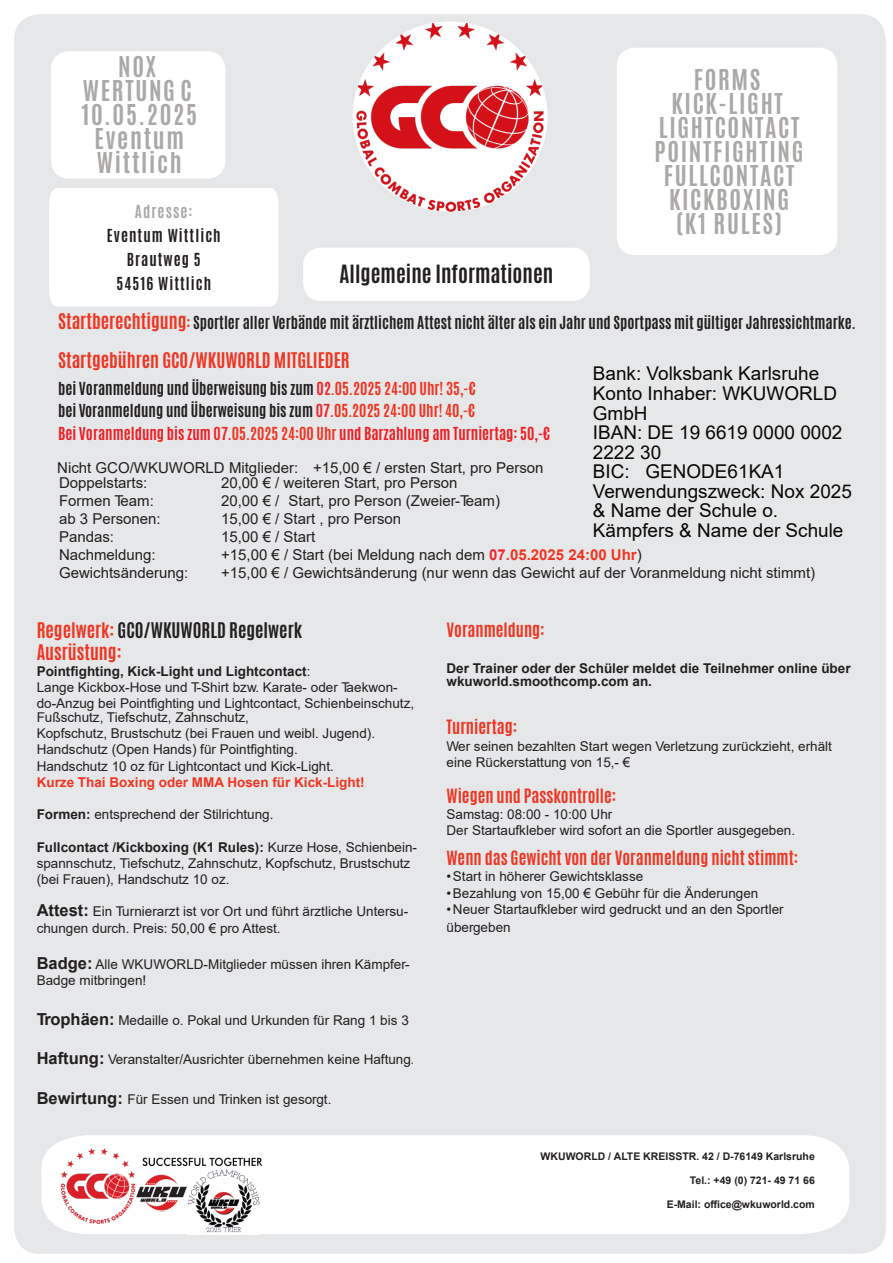
<style>
.page{position:relative;width:893px;height:1263px;background:#fff}
.page>*{position:absolute;margin:0;border:0;box-sizing:border-box;transform-origin:0 0}
.t1{font:700 24px/24px "Antonio";letter-spacing:.07em;color:#aba9a7;text-align:center}
.t2{font:700 21px "Antonio";color:#231f20}
.t3{font:18.9px/19.5px "Arial";color:#080704}
.t4{font:700 18px/21.6px "Antonio";color:#ef3522}
.t5{font:700 16.5px "Antonio";color:#ef3522}
.t6{font:15px "Arial";color:#231f20}
.t7{font:700 15px/22.5px "Antonio";color:#231f20}
.t8{font:700 15px/24px "Antonio";letter-spacing:.07em;color:#231f20;text-align:center}
.t9{font:700 15px "Antonio";letter-spacing:.07em;color:#aba9a7}
.t10{font:13.5px/16.2px "Arial";color:#231f20}
.t11{font:700 13.5px/13.5px "Arial";color:#231f20}
.t12{font:700 13.5px "Arial";color:#ef3522}
.t13{font:700 10.5px "Arial";color:#231f20}
.s1{font-size:18px;color:#ef3522}
.s2{color:#ef3522}
.s3{color:#ee272b}
.s4{color:#ee1e23}
.s5{color:#ee272a}
.s6{font-weight:700;color:#ee272b}
.s7{font-weight:700;color:#ef3522}
.s8{color:#231f20}
.s9{font-weight:700}
.s10{font-weight:700;font-size:16.5px}
.s11{font-family:"Arial Narrow"}
</style>
<div class="page">
<div style="left:14px;top:14px;width:872px;height:1240px;background:#e6e7e9;border-radius:26px"></div>
<img style="left:357px;top:22px;width:186px;height:190px">
<div style="left:41px;top:1135px;width:808px;height:99px;background:#fff"></div>
<img style="left:59px;top:1135px;width:204px;height:100px">
<div style="left:187px;top:1173px;width:80px;height:41px;background:#fff"></div>
<div style="left:51px;top:51px;width:174px;height:128px;background:#fff;border-radius:18px"></div>
<div style="left:617px;top:48px;width:220px;height:207px;background:#fff;border-radius:18px"></div>
<div style="left:49px;top:188px;width:229px;height:119px;background:#fff"></div>
<div style="left:303px;top:248px;width:287px;height:53px;background:#fff;border-radius:18px"></div>
<img style="left:188px;top:1169px;width:72px;height:65px">
<h1 class="t1" style="left:82px;top:55px;width:117px">NOX<br>WERTUNG C<br>10.05.2025<br>Eventum<br>Wittlich</h1>
<p class="t9" style="left:135px;top:201px;width:59px">Adresse:</p>
<p class="t8" style="left:107px;top:223px;width:115px">Eventum Wittlich<br>Brautweg 5<br>54516 Wittlich</p>
<h1 class="t1" style="left:655px;top:68px;width:150px">FORMS<br>KICK-LIGHT<br>LIGHTCONTACT<br>POINTFIGHTING<br>FULLCONTACT<br>KICKBOXING (K1 RULES)</h1>
<h2 class="t2" style="left:340px;top:259px;width:215px">Allgemeine Informationen</h2>
<p class="t7" style="left:58px;top:311px;width:799px"><span class="s1">Startberechtigung</span><span class="s2">:</span> Sportler aller Verbände mit ärztlichem Attest nicht älter als ein Jahr und Sportpass mit gültiger Jahressichtmarke.</p>
<h3 class="t4" style="left:58px;top:350px;width:293px">Startgebühren GCO/WKUWORLD MITGLIEDER</h3>
<p class="t7" style="left:58px;top:377px;width:495px">bei Voranmeldung und Überweisung bis zum <span class="s3">02</span><span class="s2">.05.2025 24:00 Uhr! 35,-€<br></span>bei Voranmeldung und Überweisung bis zum <span class="s3">07.</span><span class="s2">05.2025 24:00 Uhr! 40,-€<br></span><span class="s4">Bei Voranmeldung bis zum</span> <span class="s5">07.</span><span class="s2">05.2025 24:00 Uhr</span> <span class="s4">und Barzahlung am Turniertag: 50,-€</span></p>
<p class="t6" style="left:59px;top:477px;width:90px">Doppelstarts:</p>
<p class="t6" style="left:221px;top:477px;width:238px">20,00 € / weiteren Start, pro Person</p>
<p class="t6" style="left:59px;top:495px;width:96px">Formen Team:</p>
<p class="t6" style="left:221px;top:495px;width:281px">20,00 € / Start, pro Person (Zweier-Team)</p>
<p class="t6" style="left:59px;top:513px;width:103px">ab 3 Personen:</p>
<p class="t6" style="left:221px;top:513px;width:182px">15,00 € / Start , pro Person</p>
<p class="t6" style="left:59px;top:531px;width:57px">Pandas:</p>
<p class="t6" style="left:221px;top:531px;width:96px">15,00 € / Start</p>
<p class="t6" style="left:59px;top:549px;width:98px">Nachmeldung:</p>
<p class="t6" style="left:221px;top:549px;width:422px">+15,00 € / Start (bei Meldung nach dem <span class="s6">07</span><span class="s7">.05.2025 24:00 Uhr</span>)</p>
<p class="t6" style="left:59px;top:567px;width:131px">Gewichtsänderung:</p>
<p class="t6" style="left:221px;top:567px;width:596px">+15,00 € / Gewichtsänderung (nur wenn das Gewicht auf der Voranmeldung nicht stimmt)</p>
<h3 class="t3" style="left:593px;top:366px;width:261px">Bank: Volksbank Karlsruhe<br>Konto Inhaber: WKUWORLD<br>GmbH<br>IBAN: DE 19 6619 0000 0002<br>2222 30<br>BIC: GENODE61KA1<br>Verwendungszweck: Nox 2025 &amp; Name der Schule o.<br>Kämpfers &amp; Name der Schule</h3>
<p class="t6" style="left:57px;top:462px;width:488px">Nicht GCO/WKUWORLD Mitglieder: +15,00 € / ersten Start, pro Person</p>
<h3 class="t4" style="left:37px;top:620px;width:267px">Regelwerk: <span class="s8">GCO/WKUWORLD Regelwerk<br></span>Ausrüstung:</h3>
<p class="t10" style="left:37px;top:664px;width:379px"><span class="s9">Pointfighting, Kick-Light und Lightcontact</span>:<br>Lange Kickbox-Hose und T-Shirt bzw. Karate- oder Taekwon&shy;do-Anzug bei Pointfighting und Lightcontact, Schienbeinschutz,</p>
<p class="t10" style="left:37px;top:710px;width:340px">Fußschutz, Tiefschutz, Zahnschutz,<br>Kopfschutz, Brustschutz (bei Frauen und weibl. Jugend).<br>Handschutz (Open Hands) für Pointfighting.<br>Handschutz 10 oz für Lightcontact und Kick-Light.</p>
<p class="t12" style="left:37px;top:777px;width:330px">Kurze Thai Boxing oder MMA Hosen für Kick-Light!</p>
<p class="t10" style="left:37px;top:807px;width:238px"><span class="s9">Formen:</span> entsprechend der Stilrichtung.</p>
<p class="t10" style="left:37px;top:840px;width:382px"><span class="s9">Fullcontact /Kickboxing (K1 Rules):</span> Kurze Hose, Schienbein&shy;spannschutz, Tiefschutz, Zahnschutz, Kopfschutz, Brustschutz (bei Frauen), Handschutz 10 oz.</p>
<p class="t10" style="left:37px;top:905px;width:373px"><span class="s10">Attest:</span> Ein Turnierarzt ist vor Ort und führt ärztliche Untersu&shy;chungen durch. Preis: 50,00 € pro Attest.</p>
<p class="t10" style="left:37px;top:957px;width:375px"><span class="s10">Badge:</span> Alle WKUWORLD-Mitglieder müssen ihren Kämpfer-<br>Badge mitbringen!</p>
<p class="t10" style="left:37px;top:1013px;width:374px"><span class="s10">Trophäen:</span> Medaille o. Pokal und Urkunden für Rang 1 bis 3</p>
<p class="t10" style="left:37px;top:1053px;width:379px"><span class="s10">Haftung:</span> Veranstalter/Ausrichter übernehmen keine Haftung<span class="s11">.</span></p>
<p class="t10" style="left:37px;top:1092px;width:296px"><span class="s10">Bewirtung:</span> Für Essen und Trinken ist gesorgt.</p>
<p class="t5" style="left:446px;top:618px;width:100px">Voranmeldung:</p>
<p class="t11" style="left:446px;top:663px;width:406px">Der Trainer oder der Schüler meldet die Teilnehmer online über wkuworld.smoothcomp.com an.</p>
<p class="t5" style="left:446px;top:715px;width:72px">Turniertag:</p>
<p class="t10" style="left:446px;top:739px;width:387px">Wer seinen bezahlten Start wegen Verletzung zurückzieht, erhält eine Rückerstattung von 15,- €</p>
<p class="t5" style="left:446px;top:784px;width:171px">Wiegen und Passkontrolle:</p>
<p class="t10" style="left:446px;top:807px;width:350px">Samstag: 08:00 - 10:00 Uhr<br>Der Startaufkleber wird sofort an die Sportler ausgegeben.</p>
<p class="t5" style="left:446px;top:846px;width:353px">Wenn das Gewicht von der Voranmeldung nicht stimmt:</p>
<p class="t10" style="left:446px;top:870px;width:198px">•Start in höherer Gewichtsklasse</p>
<p class="t10" style="left:446px;top:886px;width:313px">•Bezahlung von 15,00 € Gebühr für die Änderungen</p>
<p class="t10" style="left:446px;top:901px;width:339px;line-height:18px">•Neuer Startaufkleber wird gedruckt und an den Sportler übergeben</p>
<p class="t13" style="left:541px;top:1152px;width:276px">WKUWORLD / ALTE KREISSTR. 42 / D-76149 Karlsruhe</p>
<p class="t13" style="left:690px;top:1176px;width:127px">Tel.: +49 (0) 721- 49 71 66</p>
<p class="t13" style="left:667px;top:1200px;width:150px">E-Mail: office@wkuworld.com</p>
</div>
